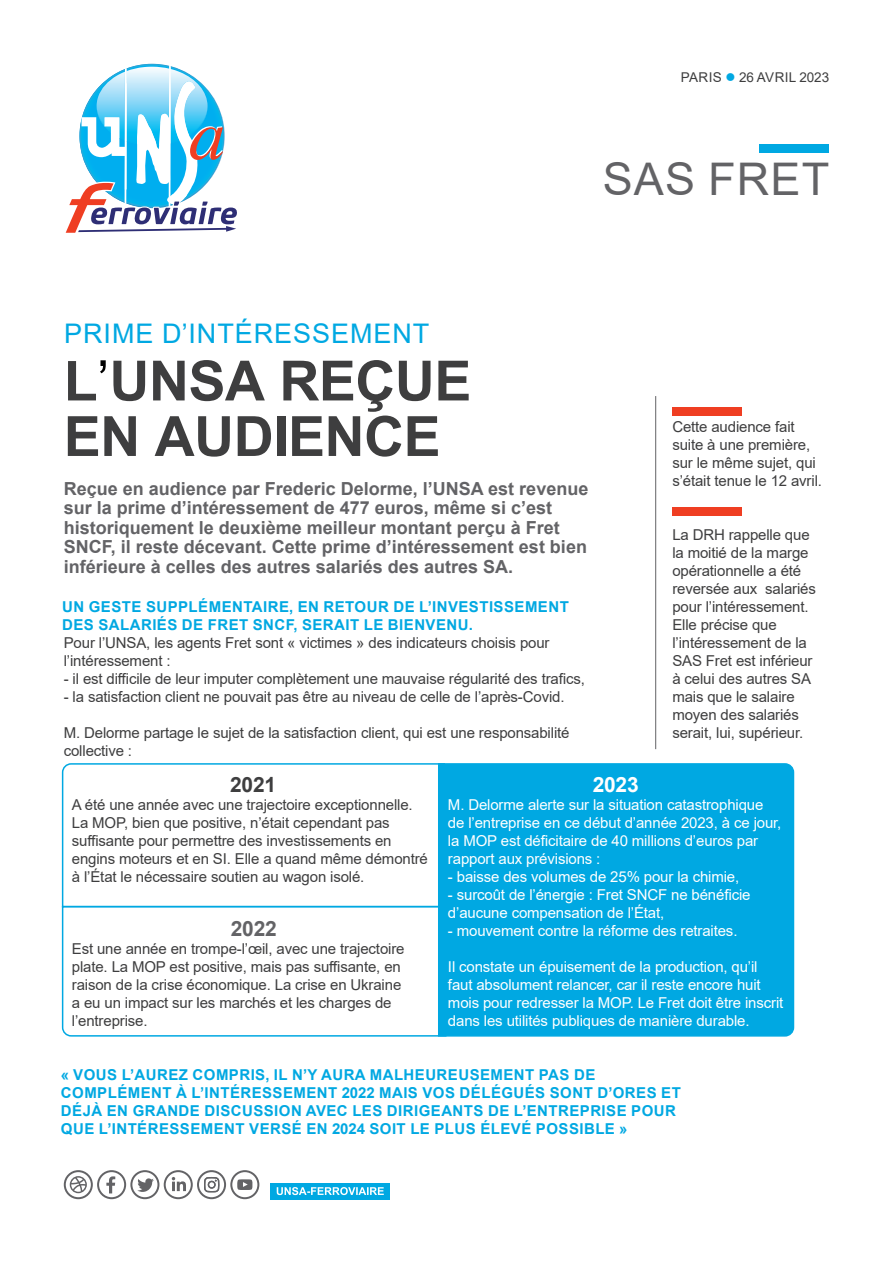
<style>
.page{position:relative;width:893px;height:1263px;background:#fff}
.page>*{position:absolute;margin:0;border:0;box-sizing:border-box;transform-origin:0 0}
.TITRE_PRINCIPAL{font:700 55.5px "Arial";letter-spacing:-.01em;color:#3e3e3f}
.TÊTIÈRE{font:45px "Arial";letter-spacing:.025em;color:#636366}
.SURTITRE{font:27px "Arial";letter-spacing:.035em;color:#00a8e2}
.TEXTE_CHIFFRE{font:700 21px "Arial";color:#3e3e3f}
.TEXTE_CHIFFRE-2{font:700 21px "Arial";color:#636366}
.TEXTE_CHIFFRE-3{font:700 21px "Arial";color:#fff}
.CHAPÔ{font:700 18px/19.5px "Arial";color:#636366}
.TEXTE_BASE{font:15px/18px "Arial";letter-spacing:-.01em;color:#3e3e3f}
.TEXTE_BASE-2{font:15px/18px "Arial";letter-spacing:-.01em;color:#fff}
.TEXTE_BASE-3{font:700 15px/18px "Arial";letter-spacing:.03em;color:#00a8e2}
.EXERGUE{font:700 15px/18px "Arial";letter-spacing:.03em;color:#00a8e2}
.DATE{font:13.5px "Arial";letter-spacing:.01em;color:#3e3e3f}
.s1{color:#00a8e2}
.s2{font-weight:400;color:#000}
</style>
<div class="page">
<svg style="left:64px;top:1170px;width:195px;height:29px"></svg>
<div style="left:672px;top:407px;width:70px;height:8px;background:#ef3e22"></div>
<div style="left:271px;top:1183px;width:119px;height:16px;background:#00a8e2"></div>
<svg style="left:277px;top:1187px;width:107px;height:8px"></svg>
<svg style="left:65px;top:64px;width:172px;height:169px"></svg>
<div style="left:759px;top:144px;width:70px;height:8px;background:#00a8e2"></div>
<hr style="left:655px;top:396px;width:1px;height:353px;background:#636366">
<svg style="left:61px;top:763px;width:376px;height:142px"></svg>
<svg style="left:61px;top:905px;width:376px;height:132px"></svg>
<div style="left:672px;top:508px;width:70px;height:8px;background:#ef3e22"></div>
<div style="left:437px;top:763px;width:358px;height:274px;background:#00a8e2"></div>
<p class="DATE" style="left:681px;top:68px;width:150px">PARIS <span class="s1">●</span> 26 AVRIL 2023</p>
<p class="TÊTIÈRE" style="left:603px;top:148px;width:228px">SAS FRET</p>
<p class="SURTITRE" style="left:64px;top:315px;width:367px">PRIME D’INTÉRESSEMENT</p>
<p class="TITRE_PRINCIPAL" style="left:64px;top:342px;width:409px">L<span class="s2">’</span>UNSA REÇUE</p>
<p class="TITRE_PRINCIPAL" style="left:64px;top:397px;width:378px">EN AUDIENCE</p>
<p class="CHAPÔ" style="left:64px;top:479px;width:526px">Reçue en audience par Frederic Delorme, l’UNSA est revenue sur la prime d’intéressement de 477 euros, même si c’est historiquement le deuxième meilleur montant perçu à Fret SNCF, il reste décevant. Cette prime d’intéressement est bien inférieure à celles des autres salariés des autres SA.</p>
<p class="EXERGUE" style="left:62px;top:598px;width:508px">UN GESTE SUPPLÉMENTAIRE, EN RETOUR DE L’INVESTISSEMENT<br>DES SALARIÉS DE FRET SNCF, SERAIT LE BIENVENU.</p>
<p class="TEXTE_BASE" style="left:64px;top:634px;width:487px">Pour l’UNSA, les agents Fret sont « victimes » des indicateurs choisis pour l’intéressement :</p>
<p class="TEXTE_BASE" style="left:64px;top:670px;width:523px">- il est difficile de leur imputer complètement une mauvaise régularité des trafics,</p>
<p class="TEXTE_BASE" style="left:64px;top:688px;width:502px">- la satisfaction client ne pouvait pas être au niveau de celle de l’après-Covid.</p>
<p class="TEXTE_BASE" style="left:64px;top:724px;width:507px">M. Delorme partage le sujet de la satisfaction client, qui est une responsabilité collective :</p>
<p class="TEXTE_BASE" style="left:672px;top:418px;width:151px">Cette audience fait suite à une première, sur le même sujet, qui s’était tenue le 12 avril.</p>
<p class="TEXTE_BASE" style="left:672px;top:526px;width:139px;text-align:justify">La DRH rappelle que la moitié de la marge opérationnelle a été</p>
<p class="TEXTE_BASE" style="left:672px;top:580px;width:145px">reversée aux salariés pour l’intéressement.<br>Elle précise que l’intéressement de la<br>SAS Fret est inférieur à celui des autres SA mais que le salaire moyen des salariés serait, lui, supérieur.</p>
<p class="TEXTE_CHIFFRE" style="left:230px;top:770px;width:48px">2021</p>
<p class="TEXTE_BASE" style="left:72px;top:796px;width:358px">A été une année avec une trajectoire exceptionnelle.<br>La MOP, bien que positive, n’était cependant pas suffisante pour permettre des investissements en engins moteurs et en SI. Elle a quand même démontré à l’État le nécessaire soutien au wagon isolé.</p>
<p class="TEXTE_CHIFFRE-2" style="left:231px;top:914px;width:48px">2022</p>
<p class="TEXTE_BASE" style="left:72px;top:940px;width:334px">Est une année en trompe-l’œil, avec une trajectoire plate. La MOP est positive, mais pas suffisante, en raison de la crise économique. La crise en Ukraine a eu un impact sur les marchés et les charges de l’entreprise.</p>
<p class="TEXTE_CHIFFRE-3" style="left:593px;top:770px;width:48px">2023</p>
<p class="TEXTE_BASE-2" style="left:448px;top:796px;width:335px">M. Delorme alerte sur la situation catastrophique de l’entreprise en ce début d’année 2023, à ce jour, la MOP est déficitaire de 40 millions d’euros par rapport aux prévisions :</p>
<p class="TEXTE_BASE-2" style="left:448px;top:868px;width:293px">- baisse des volumes de 25% pour la chimie,</p>
<p class="TEXTE_BASE-2" style="left:448px;top:886px;width:304px">- surcoût de l’énergie : Fret SNCF ne bénéficie d’aucune compensation de l’État,</p>
<p class="TEXTE_BASE-2" style="left:448px;top:922px;width:291px">- mouvement contre la réforme des retraites.</p>
<p class="TEXTE_BASE-2" style="left:448px;top:958px;width:337px">Il constate un épuisement de la production, qu’il faut absolument relancer, car il reste encore huit mois pour redresser la MOP. Le Fret doit être inscrit dans les utilités publiques de manière durable.</p>
<p class="TEXTE_BASE-3" style="left:61px;top:1066px;width:622px">« VOUS L’AUREZ COMPRIS, IL N’Y AURA MALHEUREUSEMENT PAS DE COMPLÉMENT À L’INTÉRESSEMENT 2022 MAIS VOS DÉLÉGUÉS SONT D’ORES ET DÉJÀ EN GRANDE DISCUSSION AVEC LES DIRIGEANTS DE L’ENTREPRISE POUR QUE L’INTÉRESSEMENT VERSÉ EN 2024 SOIT LE PLUS ÉLEVÉ POSSIBLE »</p>
</div>
